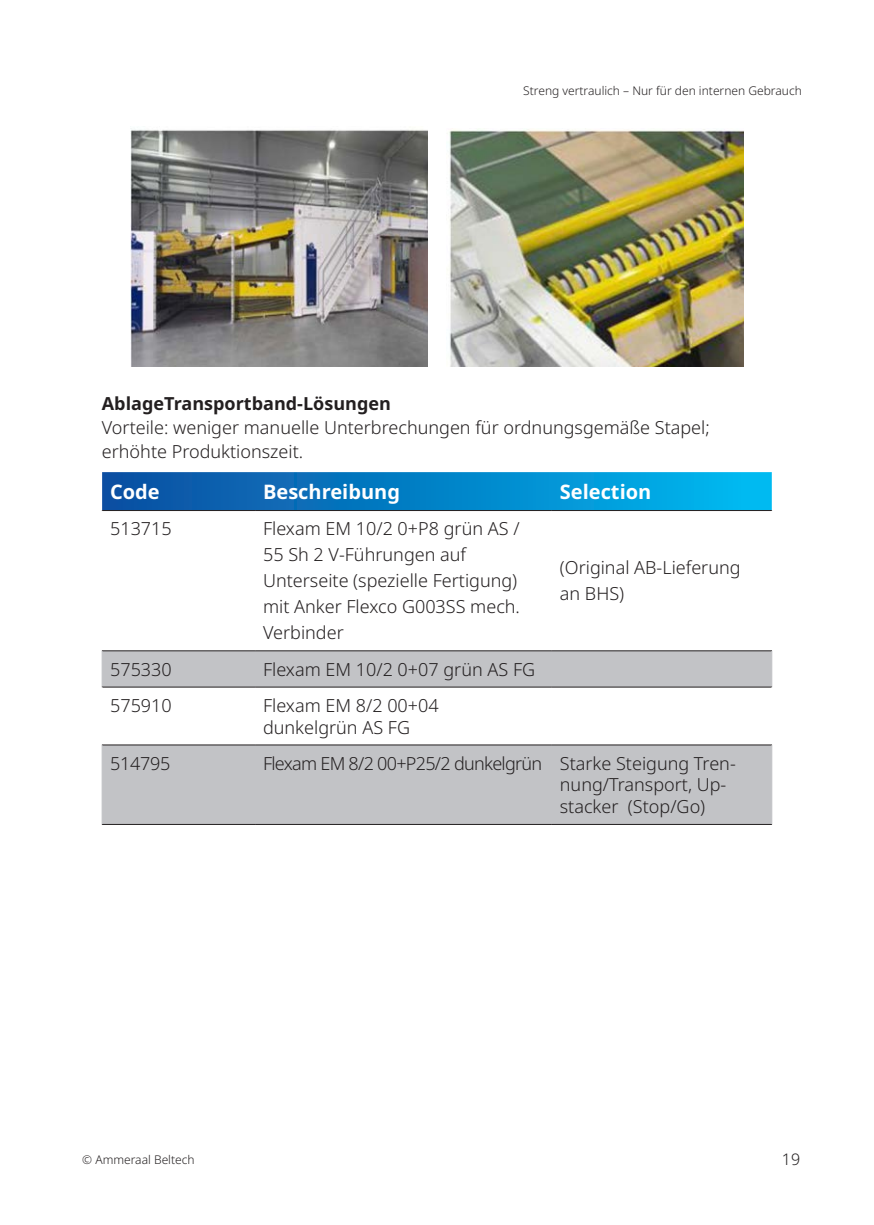
<style>
.page{position:relative;width:874px;height:1225px;background:#fff}
.page>*{position:absolute;margin:0;border:0;box-sizing:border-box;transform-origin:0 0}
.t1{font:700 20px "Noto Sans";color:#fff}
.t2{font:300 18px/26px "Noto Sans";color:#231f20}
.t3{font:300 18px "Noto Sans";letter-spacing:-.04em;color:#231f20}
.t4{font:700 18px "Noto Sans";color:#231f20}
.t5{font:300 16px "Noto Sans";color:#231f20}
.t6{font:300 12px "Noto Sans";color:#231f20}
</style>
<div class="page">
<img style="left:131px;top:128px;width:296px;height:238px">
<img style="left:449px;top:129px;width:293px;height:237px">
<svg style="left:102px;top:472px;width:669px;height:38px;background:#0583c8"></svg>
<svg style="left:103px;top:651px;width:668px;height:173px;fill:#c2c3c6"></svg>
<hr style="left:102px;top:510px;width:153px;height:1px;background:#231f20">
<hr style="left:255px;top:510px;width:296px;height:1px;background:#231f20">
<hr style="left:551px;top:510px;width:220px;height:1px;background:#231f20">
<hr style="left:254px;top:651px;width:2px;height:36px;background:#c2c3c6">
<hr style="left:550px;top:651px;width:2px;height:36px;background:#c2c3c6">
<hr style="left:102px;top:650px;width:153px;height:1px;background:#231f20">
<hr style="left:255px;top:650px;width:296px;height:1px;background:#231f20">
<hr style="left:551px;top:650px;width:220px;height:1px;background:#231f20">
<hr style="left:102px;top:651px;width:1px;height:36px;background:#c2c3c6">
<hr style="left:771px;top:651px;width:1px;height:36px;background:#c2c3c6">
<hr style="left:254px;top:687px;width:2px;height:57px;background:#fff">
<hr style="left:550px;top:687px;width:2px;height:57px;background:#fff">
<hr style="left:102px;top:687px;width:153px;height:1px;background:#231f20">
<hr style="left:255px;top:687px;width:296px;height:1px;background:#231f20">
<hr style="left:551px;top:687px;width:220px;height:1px;background:#231f20">
<hr style="left:102px;top:687px;width:1px;height:57px;background:#fff">
<hr style="left:254px;top:745px;width:2px;height:79px;background:#c2c3c6">
<hr style="left:550px;top:745px;width:2px;height:79px;background:#c2c3c6">
<hr style="left:102px;top:744px;width:153px;height:1px;background:#231f20">
<hr style="left:255px;top:744px;width:296px;height:1px;background:#231f20">
<hr style="left:551px;top:744px;width:220px;height:1px;background:#231f20">
<hr style="left:102px;top:824px;width:153px;height:1px;background:#231f20">
<hr style="left:255px;top:824px;width:296px;height:1px;background:#231f20">
<hr style="left:551px;top:824px;width:220px;height:1px;background:#231f20">
<hr style="left:102px;top:745px;width:1px;height:79px;background:#c2c3c6">
<hr style="left:771px;top:745px;width:1px;height:79px;background:#c2c3c6">
<p class="t6" style="left:523px;top:82px;width:280px">Streng vertraulich – Nur für den internen Gebrauch</p>
<p class="t4" style="left:102px;top:390px;width:290px">AblageTransportband-Lösungen</p>
<p class="t2" style="left:102px;top:414px;width:609px">Vorteile: weniger manuelle Unterbrechungen für ordnungsgemäße Stapel;</p>
<p class="t2" style="left:102px;top:438px;width:203px">erhöhte Produktionszeit.</p>
<p class="t1" style="left:110px;top:478px;width:51px">Code</p>
<p class="t1" style="left:263px;top:478px;width:138px">Beschreibung</p>
<p class="t1" style="left:559px;top:478px;width:93px">Selection</p>
<p class="t2" style="left:110px;top:516px;width:63px">513715</p>
<p class="t2" style="left:263px;top:516px;width:258px">Flexam EM 10/2 0+P8 grün AS /<br>55 Sh 2 V-Führungen auf</p>
<p class="t2" style="left:263px;top:568px;width:258px">Unterseite (spezielle Fertigung) mit Anker Flexco G003SS mech.<br>Verbinder</p>
<p class="t2" style="left:559px;top:555px;width:182px">(Original AB-Lieferung an BHS)</p>
<p class="t2" style="left:110px;top:656px;width:63px">575330</p>
<p class="t2" style="left:263px;top:656px;width:273px">Flexam EM 10/2 0+07 grün AS FG</p>
<p class="t2" style="left:110px;top:693px;width:63px">575910</p>
<p class="t2" style="left:263px;top:695px;width:177px;line-height:21.6px">Flexam EM 8/2 00+04 dunkelgrün AS FG</p>
<p class="t2" style="left:110px;top:751px;width:62px">514795</p>
<p class="t3" style="left:263px;top:750px;width:280px">Flexam EM 8/2 00+P25/2 dunkelgrün</p>
<p class="t2" style="left:559px;top:753px;width:177px;line-height:21.6px">Starke Steigung Tren&shy;nung/Transport, Up&shy;stacker (Stop/Go)</p>
<p class="t6" style="left:82px;top:1151px;width:114px">© Ammeraal Beltech</p>
<p class="t5" style="left:781px;top:1148px;width:20px">19</p>
</div>
